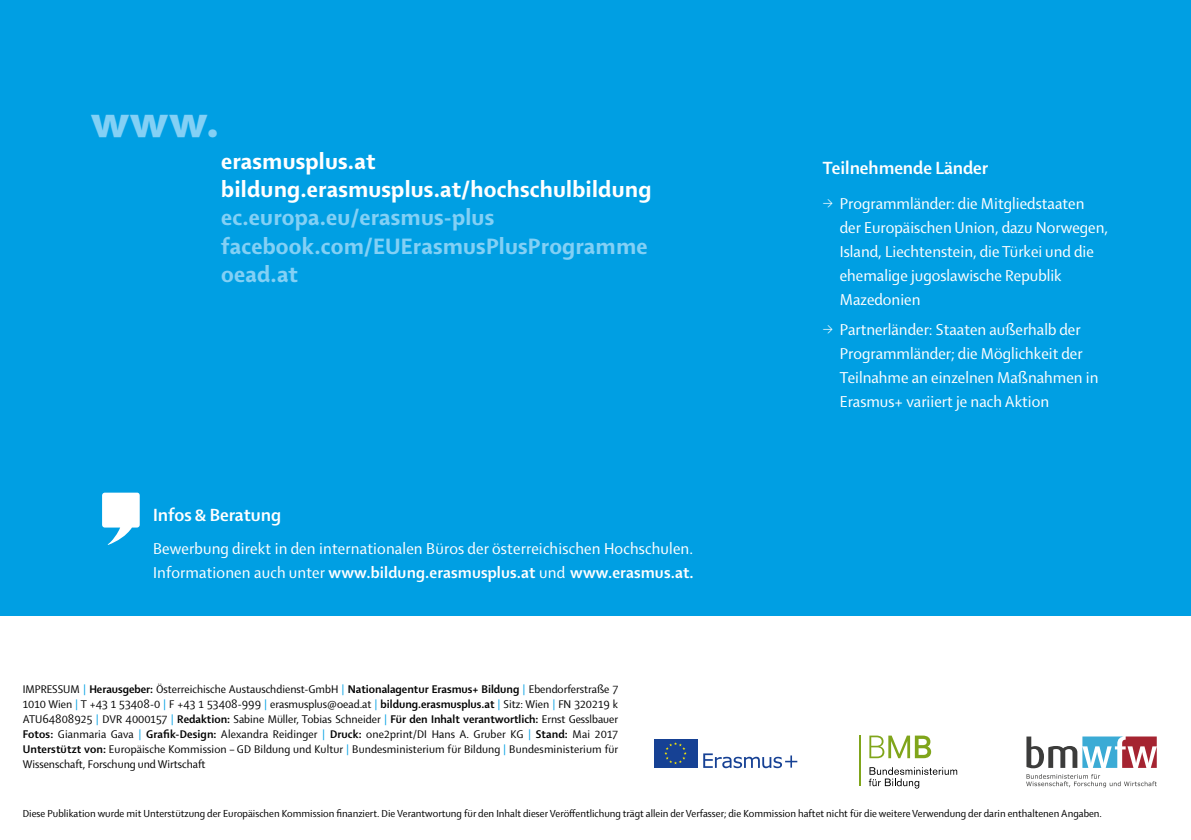
<style>
.page{position:relative;width:1191px;height:840px;background:#fff}
.page>*{position:absolute;margin:0;border:0;box-sizing:border-box;transform-origin:0 0}
.t1{font:800 48px "Shaker 2";color:#83d0f5}
.t2{font:800 24px/28px "Shaker 2";letter-spacing:.01em;color:#83d0f5}
.t3{font:800 24px/28px "Shaker 2";letter-spacing:.01em;color:#fff}
.t4{font:700 19px "Shaker 2";color:#fff}
.t5{font:17px/24px "Shaker 2";color:#fff}
.t6{font:12px/15px "Shaker 2";color:#000;text-align:justify}
.t7{font:11px "Shaker 2";color:#000}
.s1{font-weight:700}
.s2{color:#009fe3}
</style>
<div class="page">
<div style="left:0;top:0;width:1191px;height:615px;background:#009fe3"></div>
<svg style="left:1026px;top:736px;width:130px;height:31px"></svg>
<svg style="left:1026px;top:774px;width:130px;height:13px"></svg>
<svg style="left:703px;top:753px;width:94px;height:14px"></svg>
<div style="left:654px;top:738px;width:43px;height:29px;background:#164194"></div>
<svg style="left:664px;top:742px;width:22px;height:22px"></svg>
<svg style="left:102px;top:492px;width:38px;height:52px"></svg>
<svg style="left:869px;top:735px;width:62px;height:22px"></svg>
<hr style="left:859px;top:735px;width:1px;height:50px;background:#80a51b">
<svg style="left:868px;top:767px;width:89px;height:21px"></svg>
<h1 class="t1" style="left:91px;top:90px;width:130px">www.</h1>
<h2 class="t3" style="left:221px;top:146px;width:432px">erasmusplus.at bildung.erasmusplus.at/hochschulbildung</h2>
<h2 class="t2" style="left:221px;top:202px;width:428px">ec.europa.eu/erasmus-plus facebook.com/EUErasmusPlusProgramme oead.at</h2>
<h3 class="t4" style="left:153px;top:502px;width:129px">Infos &amp; Beratung</h3>
<h3 class="t5" style="left:153px;top:535px;width:542px">Bewerbung direkt in den internationalen Büros der österreichischen Hochschulen.<br>Informationen auch unter <span class="s1">www.bildung.erasmusplus.at</span> und <span class="s1">www.erasmus.at.</span></h3>
<h3 class="t4" style="left:823px;top:155px;width:167px">Teilnehmende Länder</h3>
<h3 class="t5" style="left:840px;top:191px;width:270px;text-indent:-17px"><sup>&gt;</sup> Programmländer: die Mitgliedstaaten der Europäischen Union, dazu Norwegen, Island, Liechtenstein, die Türkei und die ehemalige jugoslawische Republik Mazedonien</h3>
<h3 class="t5" style="left:840px;top:316px;width:260px;text-indent:-17px"><sup>&gt;</sup> Partnerländer: Staaten außerhalb der Programmländer; die Möglichkeit der Teilnahme an einzelnen Maßnahmen in Erasmus+ variiert je nach Aktion</h3>
<p class="t6" style="left:23px;top:680px;width:597px">IMPRESSUM <span class="s2">|</span> <span class="s1">Herausgeber:</span> Österreichische Austauschdienst-GmbH <span class="s2">|</span> <span class="s1">Nationalagentur Erasmus+ Bildung</span> <span class="s2">|</span> Ebendorferstraße 7<br>1010 Wien <span class="s2">|</span> T +43 1 53408-0 <span class="s2">|</span> F +43 1 53408-999 <span class="s2">|</span> erasmusplus@oead.at <span class="s2">|</span> <span class="s1">bildung.erasmusplus.at</span> <span class="s2">|</span> Sitz: Wien <span class="s2">|</span> FN 320219 k ATU64808925 <span class="s2">|</span> DVR 4000157 <span class="s2">|</span> <span class="s1">Redaktion:</span> Sabine Müller, Tobias Schneider <span class="s2">|</span> <span class="s1">Für den Inhalt verantwortlich:</span> Ernst Gesslbauer <span class="s1">Fotos:</span> Gianmaria Gava <span class="s2">|</span> <span class="s1">Grafik-Design:</span> Alexandra Reidinger <span class="s2">|</span> <span class="s1">Druck:</span> one2print/DI Hans A. Gruber KG <span class="s2">|</span> <span class="s1">Stand:</span> Mai 2017<br><span class="s1">Unterstützt von:</span> Europäische Kommission – GD Bildung und Kultur <span class="s2">|</span> Bundesministerium für Bildung <span class="s2">|</span> Bundesministerium für Wissenschaft, Forschung und Wirtschaft</p>
<p class="t7" style="left:23px;top:806px;width:1080px">Diese Publikation wurde mit Unterstützung der Europäischen Kommission finanziert. Die Verantwortung für den Inhalt dieser Veröffentlichung trägt allein der Verfasser; die Kommission haftet nicht für die weitere Verwendung der darin enthaltenen Angaben.</p>
</div>
